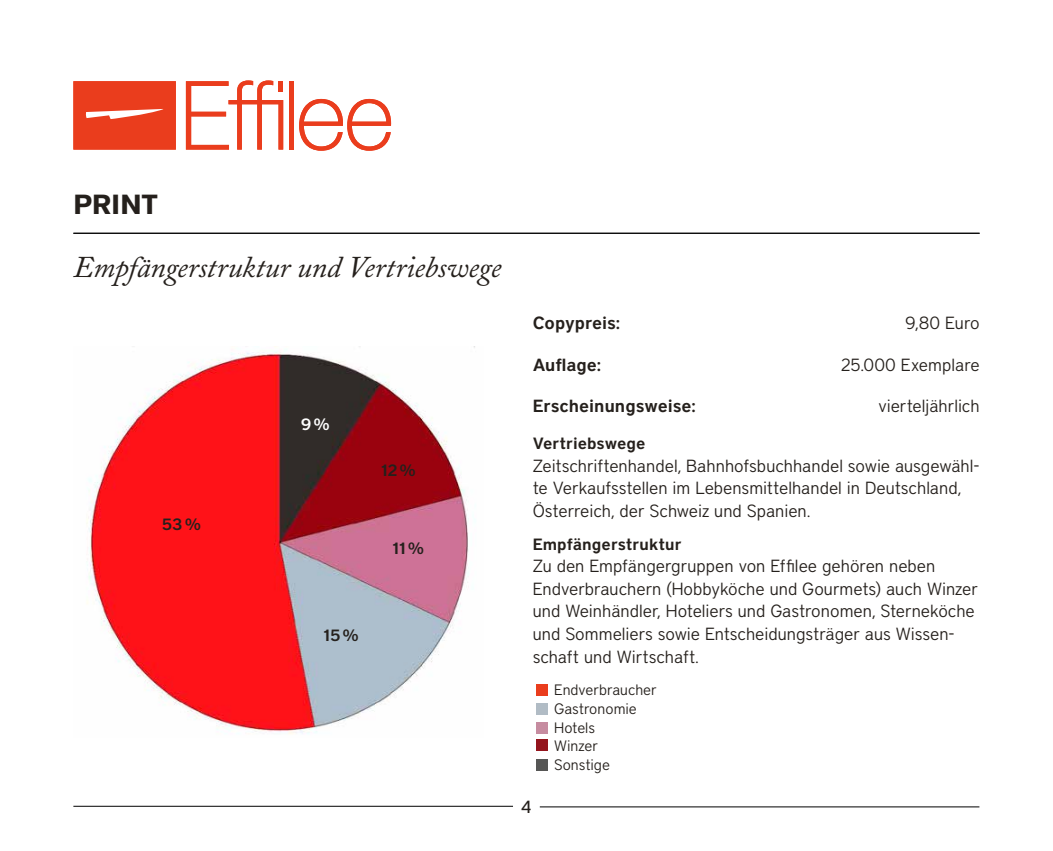
<style>
.page{position:relative;width:1053px;height:851px;background:#fff}
.page>*{position:absolute;margin:0;border:0;box-sizing:border-box;transform-origin:0 0}
.t1{font:italic 30px "Adobe Caslon";letter-spacing:-.005em;color:#25201c}
.t2{font:700 27.5px "District";letter-spacing:.005em;color:#25201c}
.t3{font:300 17.5px/22.5px "District";color:#25201c}
.t4{font:17.5px "District Demi";color:#25201c}
.t5{font:500 17.5px "District";color:#25201c}
.t6{font:16.25px "District Demi";letter-spacing:.005em;color:#25201c}
.t7{font:16.25px "District Demi";color:#fff}
.t8{font:300 15px/18.8px "District";color:#25201c}
</style>
<div class="page">
<hr style="left:73px;top:805px;width:440px;height:1px;background:#000">
<hr style="left:539px;top:806px;width:440px;height:1px;background:#000">
<div style="left:289px;top:81px;width:5px;height:68px;background:#ea3d1d"></div>
<svg style="left:299px;top:99px;width:92px;height:52px"></svg>
<svg style="left:186px;top:80px;width:97px;height:69px"></svg>
<svg style="left:73px;top:81px;width:103px;height:68px;background:#eb4829"></svg>
<hr style="left:73px;top:233px;width:906px;height:1px;background:#000">
<div style="left:536px;top:683px;width:12px;height:12px;background:#ea3d1d"></div>
<div style="left:536px;top:702px;width:12px;height:12px;background:#b1bcc5"></div>
<div style="left:536px;top:721px;width:12px;height:12px;background:#c68ca0"></div>
<div style="left:536px;top:739px;width:12px;height:12px;background:#94151d"></div>
<div style="left:536px;top:758px;width:12px;height:12px;background:#565655"></div>
<img style="left:86px;top:346px;width:389px;height:388px">
<h2 class="t2" style="left:73px;top:188px;width:86px">PRINT</h2>
<h1 class="t1" style="left:73px;top:251px;width:429px">Empfängerstruktur und Vertriebswege</h1>
<p class="t6" style="left:162px;top:514px;width:41px">53%</p>
<p class="t7" style="left:301px;top:415px;width:31px">9%</p>
<p class="t6" style="left:380px;top:460px;width:37px">12%</p>
<p class="t6" style="left:392px;top:538px;width:34px">11%</p>
<p class="t6" style="left:323px;top:625px;width:37px">15%</p>
<p class="t4" style="left:532px;top:312px;width:89px">Copypreis:</p>
<p class="t3" style="left:905px;top:312px;width:76px">9,80 Euro</p>
<p class="t4" style="left:532px;top:354px;width:70px">Auflage:</p>
<p class="t3" style="left:840px;top:353px;width:140px">25.000 Exemplare</p>
<p class="t4" style="left:532px;top:395px;width:165px">Erscheinungsweise:</p>
<p class="t3" style="left:878px;top:394px;width:103px">vierteljährlich</p>
<p class="t6" style="left:532px;top:434px;width:114px">Vertriebswege</p>
<p class="t3" style="left:532px;top:454px;width:448px">Zeitschriftenhandel, Bahnhofsbuchhandel sowie ausgewähl&shy;te Verkaufsstellen im Lebensmittelhandel in Deutschland,<br>Österreich, der Schweiz und Spanien.</p>
<p class="t6" style="left:532px;top:534px;width:150px">Empfängerstruktur</p>
<p class="t3" style="left:532px;top:555px;width:447px">Zu den Empfängergruppen von Effilee gehören neben Endverbrauchern (Hobbyköche und Gourmets) auch Winzer und Weinhändler, Hoteliers und Gastronomen, Sterneköche und Sommeliers sowie Entscheidungsträger aus Wissen&shy;schaft und Wirtschaft.</p>
<p class="t5" style="left:521px;top:796px;width:12px">4</p>
<p class="t8" style="left:554px;top:680px;width:104px">Endverbraucher<br>Gastronomie<br>Hotels<br>Winzer<br>Sonstige</p>
</div>
